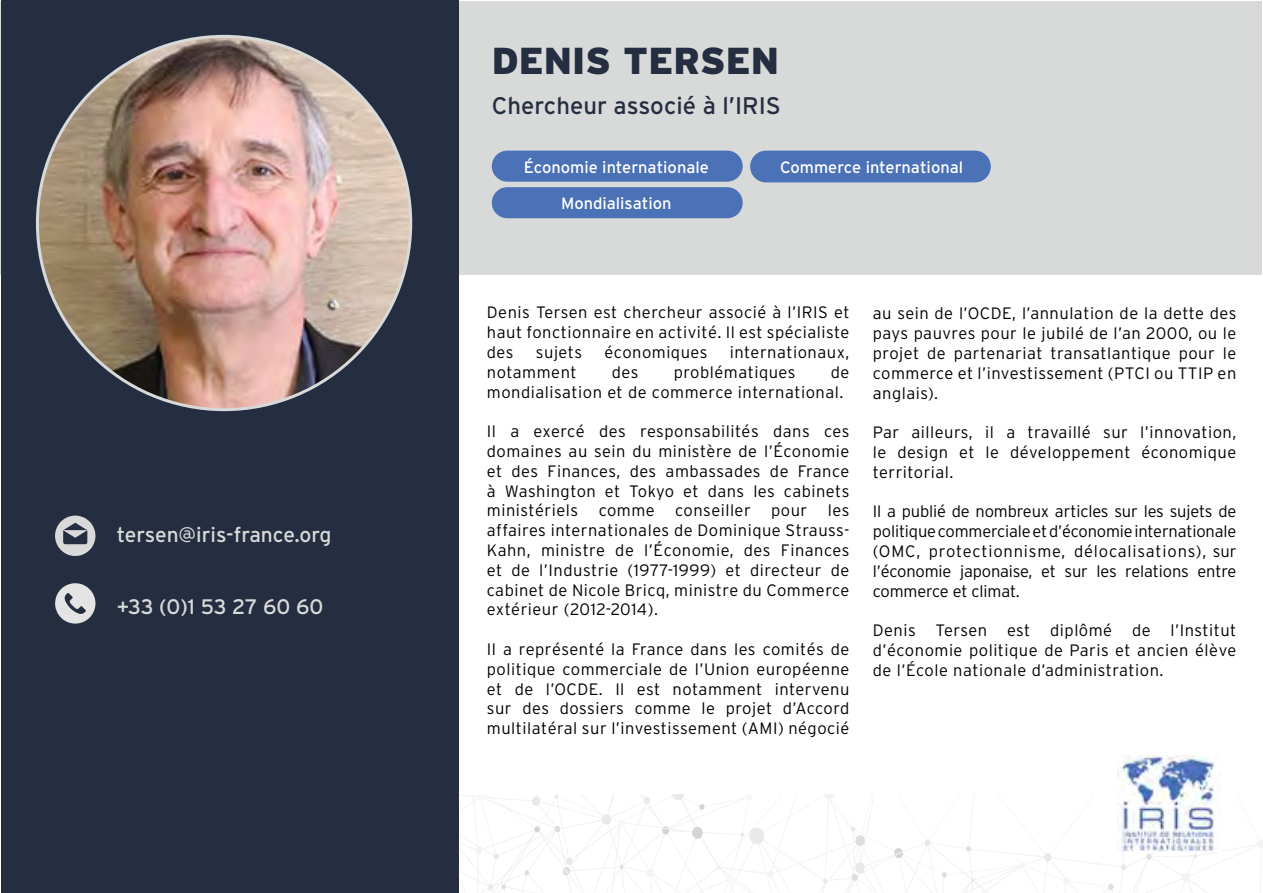
<style>
.page{position:relative;width:1263px;height:893px;background:#fff}
.page>*{position:absolute;margin:0;border:0;box-sizing:border-box;transform-origin:0 0}
.t1{font:900 37.5px "Interstate";color:#252d40}
.t2{font:24px "Interstate";color:#252d40}
.t3{font:21px "Interstate";color:#d8dad9}
.t4{font:300 16.5px/19.8px "Interstate";letter-spacing:.03em;color:#020203;text-align:justify}
.t5{font:16.5px "Interstate";color:#fff}
</style>
<div class="page">
<div style="left:1px;top:1px;width:1261px;height:273px;background:#d8dad9"></div>
<div style="left:1px;top:0;width:457px;height:892px;background:#252d40"></div>
<svg style="left:459px;top:794px;width:804px;height:99px"></svg>
<img style="left:1117px;top:755px;width:103px;height:96px">
<img style="left:37px;top:36px;width:374px;height:374px;border-radius:187px">
<div style="left:492px;top:151px;width:251px;height:31px;background:#4b71b6;border-radius:16px"></div>
<div style="left:750px;top:151px;width:241px;height:31px;background:#4b71b6;border-radius:16px"></div>
<div style="left:492px;top:187px;width:251px;height:31px;background:#4b71b6;border-radius:16px"></div>
<svg style="left:55px;top:516px;width:41px;height:40px"></svg>
<svg style="left:55px;top:583px;width:40px;height:41px"></svg>
<p class="t3" style="left:117px;top:523px;width:216px">tersen@iris-france.org</p>
<p class="t3" style="left:117px;top:594px;width:208px">+33 (0)1 53 27 60 60</p>
<h1 class="t1" style="left:492px;top:39px;width:289px">DENIS TERSEN</h1>
<h2 class="t2" style="left:492px;top:92px;width:291px">Chercheur associé à l’IRIS</h2>
<p class="t5" style="left:524px;top:158px;width:187px">Économie internationale</p>
<p class="t5" style="left:780px;top:158px;width:185px">Commerce international</p>
<p class="t5" style="left:561px;top:194px;width:112px">Mondialisation</p>
<p class="t4" style="left:487px;top:302px;width:364px">Denis Tersen est chercheur associé à l’IRIS et haut fonctionnaire en activité. Il est spécialiste des</p>
<p class="t4" style="left:536px;top:342px;width:48px">sujets</p>
<p class="t4" style="left:604px;top:342px;width:104px">économiques</p>
<p class="t4" style="left:730px;top:342px;width:121px">internationaux,</p>
<p class="t4" style="left:487px;top:362px;width:91px">notamment</p>
<p class="t4" style="left:612px;top:362px;width:28px">des</p>
<p class="t4" style="left:674px;top:362px;width:123px">problématiques</p>
<p class="t4" style="left:487px;top:362px;width:364px;text-indent:344px">de mondialisation et de commerce international.</p>
<p class="t4" style="left:487px;top:421px;width:364px">Il a exercé des responsabilités dans ces domaines au sein du ministère de l’Économie et des Finances, des ambassades de France à Washington et Tokyo et dans les cabinets ministériels comme conseiller pour les affaires internationales de Dominique Strauss-Kahn, ministre de l’Économie, des Finances et de l’Industrie (1977-1999) et directeur de cabinet de Nicole Bricq, ministre du Commerce extérieur (2012-2014).</p>
<p class="t4" style="left:487px;top:639px;width:364px">Il a représenté la France dans les comités de politique commerciale de l’Union européenne et de l’OCDE. Il est notamment intervenu sur des dossiers comme le projet d’Accord multilatéral sur l’investissement (AMI) négocié</p>
<p class="t4" style="left:873px;top:303px;width:365px">au sein de l’OCDE, l’annulation de la dette des pays pauvres pour le jubilé de l’an 2000, ou le projet de partenariat transatlantique pour le commerce et l’investissement (PTCI ou TTIP en anglais).</p>
<p class="t4" style="left:873px;top:422px;width:365px">Par ailleurs, il a travaillé sur l’innovation, le design et le développement économique territorial.</p>
<p class="t4" style="left:873px;top:501px;width:365px">Il a publié de nombreux articles sur les sujets de politique commerciale et d’économie internationale (OMC, protectionnisme, délocalisations), sur l’économie japonaise, et sur les relations entre commerce et climat.</p>
<p class="t4" style="left:873px;top:620px;width:365px">Denis Tersen est diplômé de l’Institut d’économie politique de Paris et ancien élève de l’École nationale d’administration.</p>
</div>
